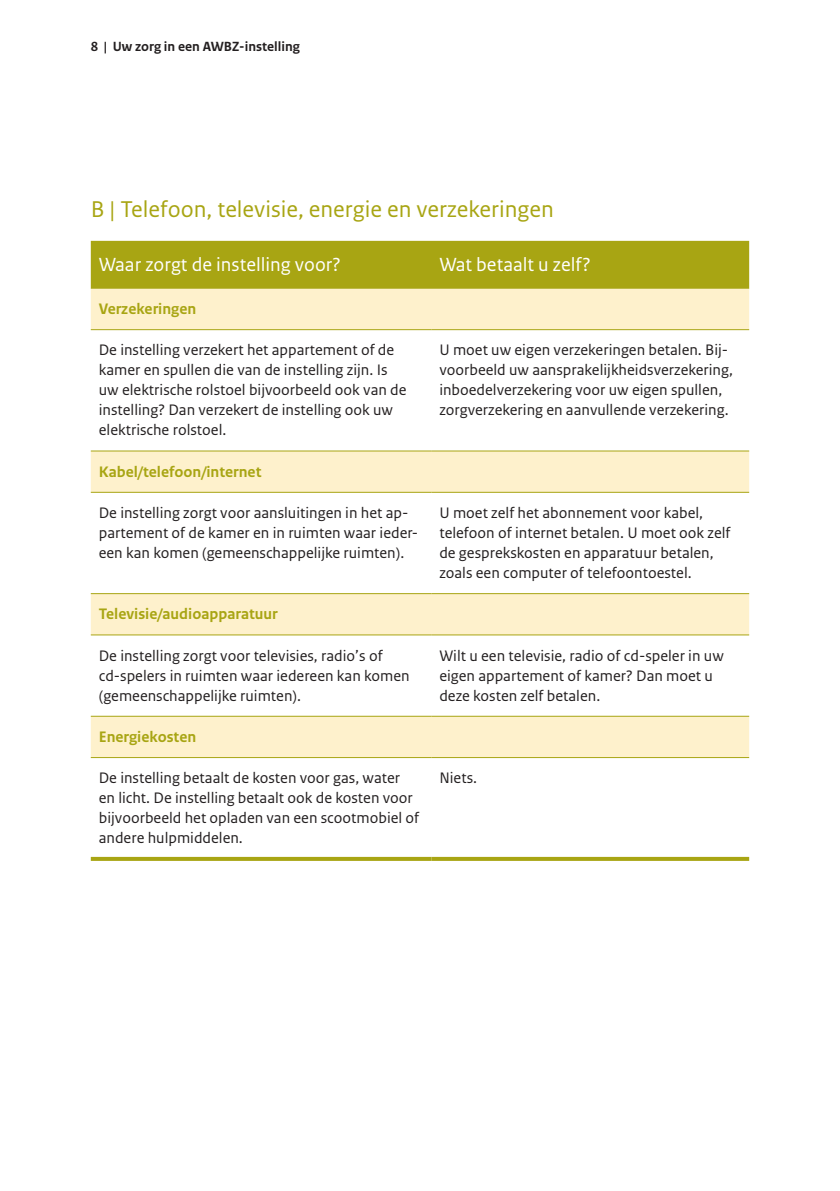
<style>
.page{position:relative;width:840px;height:1191px;background:#fff}
.page>*{position:absolute;margin:0;border:0;box-sizing:border-box;transform-origin:0 0}
.t1{font:24px "Rijksoverheid Sans Text";color:#a8a513}
.t2{font:20px "Rijksoverheid Sans Text";color:#fff}
.t3{font:16px/20px "Rijksoverheid Sans Text";color:#231f20}
.t4{font:700 16px "Rijksoverheid Sans Text";color:#a8a513}
.t5{font:700 14px "Rijksoverheid Sans Text";color:#231f20}
</style>
<div class="page">
<div style="left:91px;top:241px;width:657px;height:48px;background:#a8a513"></div>
<svg style="left:91px;top:289px;width:657px;height:468px"></svg>
<svg style="left:91px;top:857px;width:340px;height:4px"></svg>
<svg style="left:431px;top:857px;width:317px;height:4px"></svg>
<hr style="left:91px;top:329px;width:340px;height:1px;background:#a8a513">
<hr style="left:431px;top:329px;width:317px;height:1px;background:#a8a513">
<hr style="left:91px;top:450px;width:340px;height:1px;background:#a8a513">
<hr style="left:431px;top:450px;width:317px;height:1px;background:#a8a513">
<hr style="left:91px;top:492px;width:340px;height:1px;background:#a8a513">
<hr style="left:431px;top:492px;width:317px;height:1px;background:#a8a513">
<hr style="left:91px;top:593px;width:340px;height:1px;background:#a8a513">
<hr style="left:431px;top:593px;width:317px;height:1px;background:#a8a513">
<hr style="left:91px;top:634px;width:340px;height:1px;background:#a8a513">
<hr style="left:431px;top:634px;width:317px;height:1px;background:#a8a513">
<hr style="left:91px;top:715px;width:340px;height:1px;background:#a8a513">
<hr style="left:431px;top:715px;width:317px;height:1px;background:#a8a513">
<hr style="left:91px;top:757px;width:340px;height:1px;background:#a8a513">
<hr style="left:431px;top:757px;width:317px;height:1px;background:#a8a513">
<p class="t5" style="left:91px;top:39px;width:210px">8 | Uw zorg in een AWBZ-instelling</p>
<h1 class="t1" style="left:91px;top:195px;width:464px">B | Telefoon, televisie, energie en verzekeringen</h1>
<p class="t2" style="left:99px;top:253px;width:243px">Waar zorgt de instelling voor?</p>
<p class="t2" style="left:439px;top:253px;width:153px">Wat betaalt u zelf?</p>
<p class="t4" style="left:99px;top:300px;width:99px">Verzekeringen</p>
<p class="t3" style="left:99px;top:340px;width:309px">De instelling verzekert het appartement of de kamer en spullen die van de instelling zijn. Is uw elektrische rolstoel bijvoorbeeld ook van de instelling? Dan verzekert de instelling ook uw elektrische rolstoel.</p>
<p class="t3" style="left:439px;top:340px;width:295px">U moet uw eigen verzekeringen betalen. Bij&shy;voorbeeld uw aansprakelijkheidsverzekering, inboedelverzekering voor uw eigen spullen, zorgverzekering en aanvullende verzekering.</p>
<p class="t4" style="left:99px;top:462px;width:164px">Kabel/telefoon/internet</p>
<p class="t3" style="left:99px;top:503px;width:321px">De instelling zorgt voor aansluitingen in het ap&shy;partement of de kamer en in ruimten waar ieder&shy;een kan komen (gemeenschappelijke ruimten).</p>
<p class="t3" style="left:439px;top:503px;width:292px">U moet zelf het abonnement voor kabel, telefoon of internet betalen. U moet ook zelf de gesprekskosten en apparatuur betalen, zoals een computer of telefoontoestel.</p>
<p class="t4" style="left:99px;top:605px;width:180px">Televisie/audioapparatuur</p>
<p class="t3" style="left:99px;top:645px;width:312px">De instelling zorgt voor televisies, radio’s of cd-spelers in ruimten waar iedereen kan komen (gemeenschappelijke ruimten).</p>
<p class="t3" style="left:439px;top:645px;width:286px">Wilt u een televisie, radio of cd-speler in uw eigen appartement of kamer? Dan moet u deze kosten zelf betalen.</p>
<p class="t4" style="left:99px;top:727px;width:99px">Energiekosten</p>
<p class="t3" style="left:99px;top:768px;width:322px">De instelling betaalt de kosten voor gas, water en licht. De instelling betaalt ook de kosten voor bijvoorbeeld het opladen van een scootmobiel of andere hulpmiddelen.</p>
<p class="t3" style="left:439px;top:768px;width:39px">Niets.</p>
</div>
